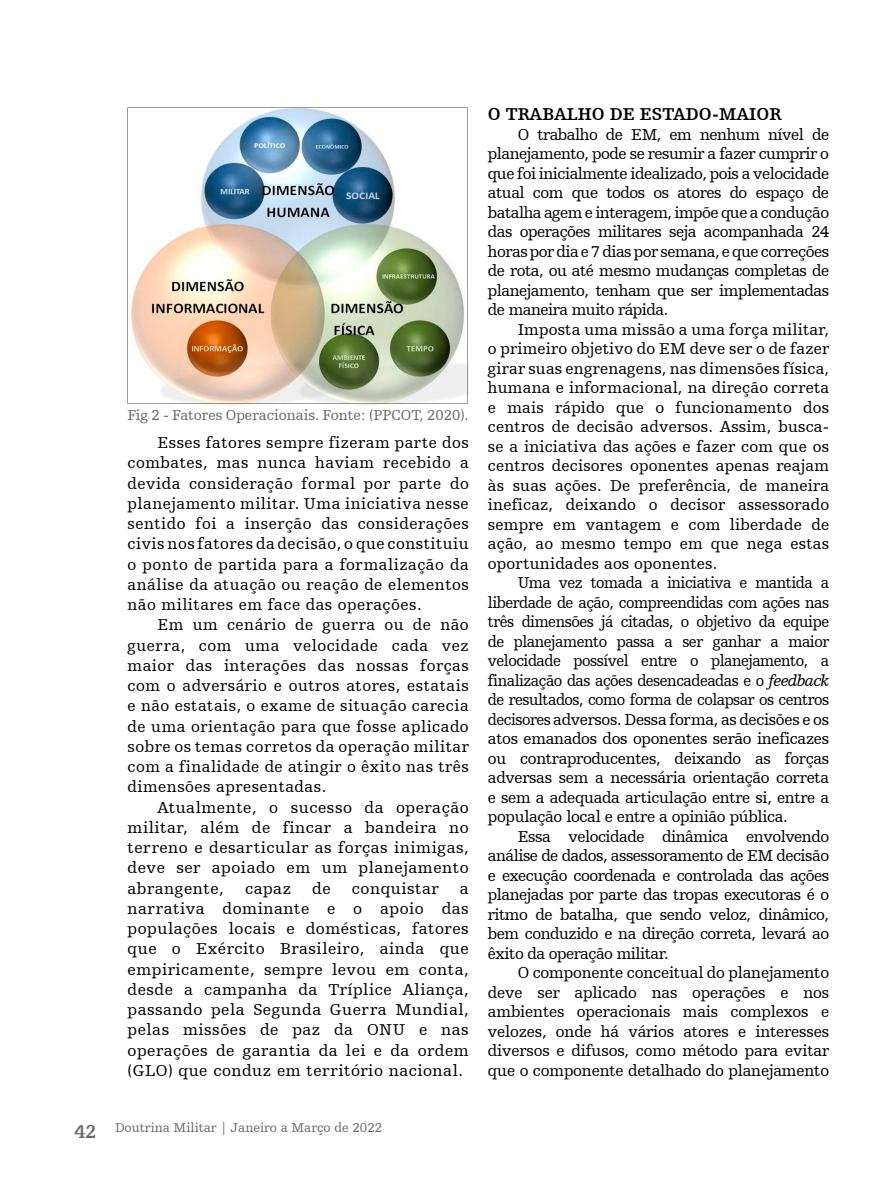
<style>
.page{position:relative;width:893px;height:1191px;background:#fff}
.page>*{position:absolute;margin:0;border:0;box-sizing:border-box;transform-origin:0 0}
.t1{font:700 18px "Humanist Slabserif 712 BT";color:#000}
.t2{font:16.5px/19.5px "Humanist Slabserif 712 BT";letter-spacing:.01em;color:#000;text-align:justify}
.t3{font:16.5px/19.5px "Humanist Slabserif 712 BT";letter-spacing:.01em;color:#000;text-align:justify;scale:.96 1}
.t4{font:16.5px "Humanist Slabserif 712 BT";letter-spacing:.03em;color:#000}
.t5{font:15px "Humanist Slabserif 712 BT";color:#696969}
.t6{font:13.35px "Humanist Slabserif 712 BT";color:#696969}
.s1{font-weight:700;font-size:19.5px}
.s2{font-style:italic}
</style>
<div class="page">
<img style="left:127px;top:107px;width:342px;height:298px">
<p class="t5" style="left:128px;top:406px;width:343px">Fig 2 - Fatores Operacionais. Fonte: (PPCOT, 2020).</p>
<p class="t2" style="left:128px;top:432px;width:343px;line-height:20.2px;text-indent:30px">Esses fatores sempre fizeram parte dos combates, mas nunca haviam recebido a devida consideração formal por parte do planejamento militar. Uma iniciativa nesse sentido foi a inserção das considerações civis nos fatores da decisão, o que constituiu o ponto de partida para a formalização da análise da atuação ou reação de elementos não militares em face das operações.</p>
<p class="t2" style="left:128px;top:614px;width:343px;line-height:20.2px;text-indent:30px">Em um cenário de guerra ou de não guerra, com uma velocidade cada vez maior das interações das nossas forças com o adversário e outros atores, estatais e não estatais, o exame de situação carecia de uma orientação para que fosse aplicado sobre os temas corretos da operação militar com a finalidade de atingir o êxito nas três dimensões apresentadas.</p>
<p class="t2" style="left:128px;top:796px;width:343px;line-height:20.2px;text-indent:30px">Atualmente, o sucesso da operação militar, além de fincar a bandeira no terreno e desarticular as forças inimigas, deve ser apoiado em um planejamento abrangente,</p>
<p class="t2" style="left:245px;top:878px;width:48px">capaz</p>
<p class="t2" style="left:312px;top:878px;width:20px">de</p>
<p class="t4" style="left:352px;top:878px;width:88px">conquistar</p>
<p class="t2" style="left:128px;top:877px;width:343px;line-height:20.2px;text-indent:332px">a narrativa dominante e o apoio das populações locais e domésticas, fatores que o Exército Brasileiro, ainda que empiricamente, sempre levou em conta, desde a campanha da Tríplice Aliança, passando pela Segunda Guerra Mundial, pelas missões de paz da ONU e nas operações de garantia da lei e da ordem (GLO) que conduz em território nacional.</p>
<p class="t6" style="left:74px;top:1120px;width:309px"><span class="s1">42</span> Doutrina Militar | Janeiro a Março de 2022</p>
<p class="t1" style="left:488px;top:103px;width:295px">O TRABALHO DE ESTADO-MAIOR</p>
<p class="t2" style="left:488px;top:124px;width:343px;text-indent:30px">O trabalho de EM, em nenhum nível de planejamento, pode se resumir a fazer cumprir o que foi inicialmente idealizado, pois a velocidade atual com que todos os atores do espaço de batalha agem e interagem, impõe que a condução das operações militares seja acompanhada 24 horas por dia e 7 dias por semana, e que correções de rota, ou até mesmo mudanças completas de planejamento, tenham que ser implementadas de maneira muito rápida.</p>
<p class="t2" style="left:488px;top:319px;width:343px;text-indent:30px">Imposta uma missão a uma força militar, o primeiro objetivo do EM deve ser o de fazer girar suas engrenagens, nas dimensões física, humana e informacional, na direção correta e mais rápido que o funcionamento dos centros de decisão adversos. Assim, busca&shy;se a iniciativa das ações e fazer com que os centros decisores oponentes apenas reajam às suas ações. De preferência, de maneira ineficaz, deixando o decisor assessorado sempre em vantagem e com liberdade de ação, ao mesmo tempo em que nega estas oportunidades aos oponentes.</p>
<p class="t3" style="left:488px;top:572px;width:357px;text-indent:30px">Uma vez tomada a iniciativa e mantida a liberdade de ação, compreendidas com ações nas três dimensões já citadas, o objetivo da equipe de planejamento passa a ser ganhar a maior velocidade possível entre o planejamento, a finalização das ações desencadeadas e o <span class="s2">feedback </span>de resultados, como forma de colapsar os centros decisores adversos. Dessa forma, as decisões e os atos emanados dos oponentes serão ineficazes ou contraproducentes, deixando as forças adversas sem a necessária orientação correta e sem a adequada articulação entre si, entre a população local e entre a opinião pública.</p>
<p class="t2" style="left:488px;top:826px;width:343px;text-indent:30px">Essa velocidade dinâmica envolvendo análise de dados, assessoramento de EM decisão e execução coordenada e controlada das ações planejadas por parte das tropas executoras é o ritmo de batalha, que sendo veloz, dinâmico, bem conduzido e na direção correta, levará ao êxito da operação militar.</p>
<p class="t2" style="left:488px;top:963px;width:343px;text-indent:30px">O componente conceitual do planejamento deve ser aplicado nas operações e nos ambientes operacionais mais complexos e velozes, onde há vários atores e interesses diversos e difusos, como método para evitar que o componente detalhado do planejamento</p>
</div>
